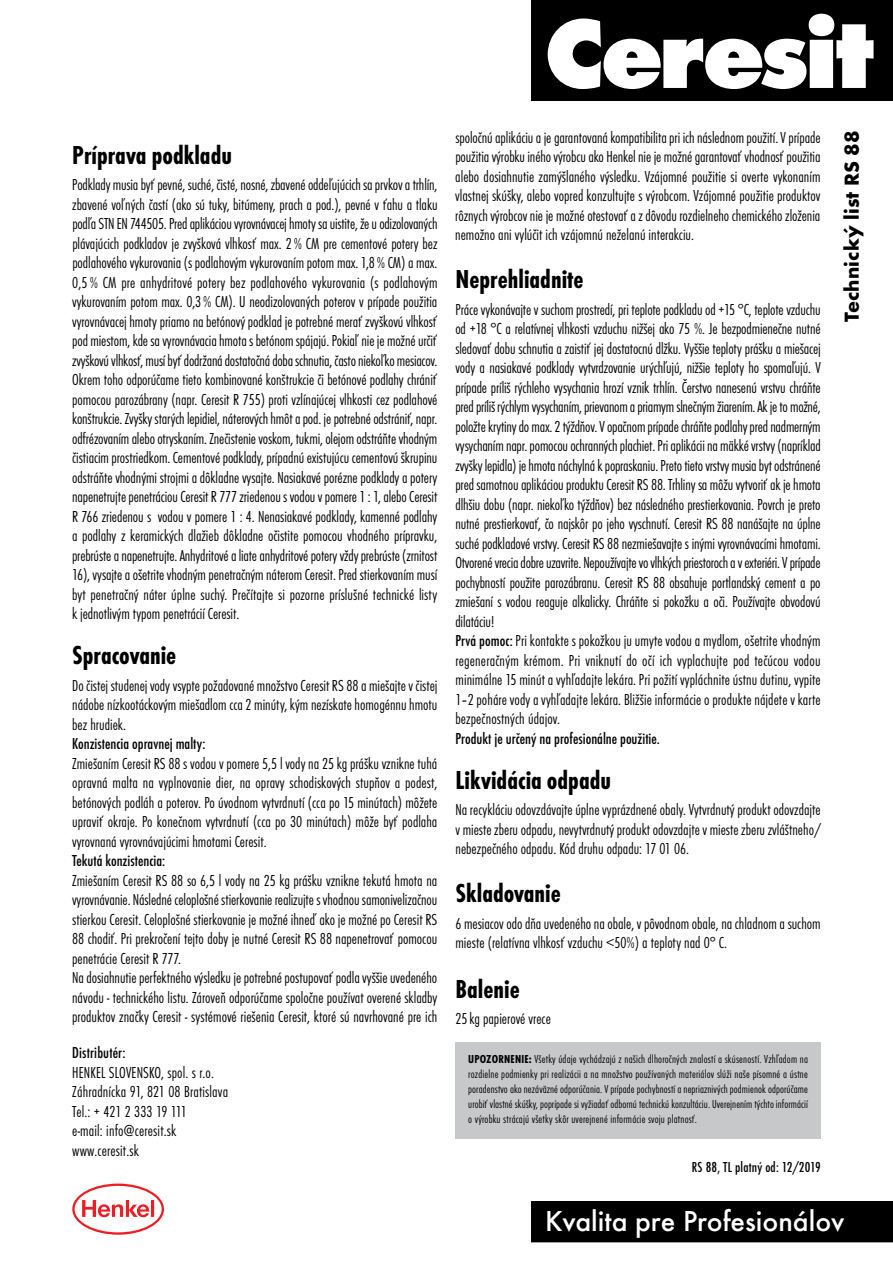
<style>
.page{position:relative;width:893px;height:1263px;background:#fff}
.page>*{position:absolute;margin:0;border:0;box-sizing:border-box;transform-origin:0 0}
.t1{font:500 30px "Futura TOT";color:#fff}
.t2{font:700 condensed 27px "Futura TOT";color:#000}
.t3{font:700 21px "Futura TOT";letter-spacing:.01em;color:#000}
.t4{font:16.5px/19.5px "Futura TOT Ligh Cond";letter-spacing:-.005em;color:#000;text-align:justify}
.t5{font:500 condensed 16.5px "Futura TOT";color:#000}
.t6{font:500 condensed 15px "Futura TOT";letter-spacing:.01em;color:#000}
.t7{font:12px/15px "Futura TOT Ligh Cond";letter-spacing:.015em;color:#000;text-align:justify}
.s1{font-family:"Futura TOT";font-weight:500;font-stretch:condensed}
.s2{font-family:"Futura TOT";font-weight:700;font-stretch:condensed}
</style>
<div class="page">
<div style="left:532px;top:1201px;width:361px;height:41px;background:#000"></div>
<svg style="left:72px;top:1183px;width:92px;height:52px"></svg>
<div style="left:455px;top:1042px;width:366px;height:96px;background:#c7c8ca"></div>
<div style="left:532px;top:0;width:361px;height:99px;background:#000"></div>
<svg style="left:548px;top:14px;width:325px;height:75px"></svg>
<h2 class="t2" style="left:72px;top:139px;width:161px">Príprava podkladu</h2>
<p class="t4" style="left:72px;top:175px;width:367px">Podklady musiabyťpevné, suché, čisté,nosné, zbavenéoddeľujúcichsaprvkovatrhlín, zbavené voľných častí (ako sú tuky, bitúmeny, prach a pod.), pevné v ťahu a tlaku podľaSTNEN744505.Predaplikáciouvyrovnávacejhmotysauistite,žeuodizolovaných plávajúcich podkladov je zvyšková vlhkosť max. 2% CM pre cementové potery bez podlahového vykurovania (s podlahovým vykurovaním potom max. 1,8% CM) a max.<br>0,5 % CM pre anhydritové potery bez podlahového vykurovania (s podlahovým vykurovaním potom max. 0,3% CM). U neodizolovaných poterov v prípade použitia vyrovnávacej hmoty priamo na betónový podklad je potrebné merať zvyškovú vlhkosť pod miestom,kdesavyrovnávaciahmotasbetónom spájajú.Pokiaľnieje možnéurčiť zvyškovúvlhkosť,musíbyťdodržanádostatočnádobaschnutia, častoniekoľkomesiacov.<br>Okrem toho odporúčame tieto kombinované konštrukcie či betónové podlahy chrániť pomocou parozábrany (napr. Ceresit R 755) proti vzlínajúcej vlhkosti cez podlahové konštrukcie. Zvyškystarýchlepidiel,náterovýchhmôtapod. jepotrebnéodstrániť,napr. odfrézovaním alebootryskaním. Znečistenievoskom, tukmi,olejom odstráňtevhodným čistiacim prostriedkom.Cementovépodklady,prípadnúexistujúcucementovúškrupinu odstráňte vhodnými strojmi a dôkladne vysajte. Nasiakavé porézne podklady a potery napenetrujtepenetráciouCeresitR777zriedenous vodouvpomere1:1,aleboCeresit R 766 zriedenou s vodou v pomere 1 : 4. Nenasiakavé podklady, kamenné podlahy a podlahy z keramických dlažieb dôkladne očistite pomocou vhodného prípravku, prebrústeanapenetrujte.Anhydritovéaliateanhydritovépoteryvždyprebrúste(zrnitost 16), vysajte aošetrite vhodným penetračným náterom Ceresit. Pred stierkovaním musí byt penetračný náter úplne suchý. Prečítajte si pozorne príslušné technické listy k jednotlivým typom penetrácií Ceresit.</p>
<h2 class="t2" style="left:72px;top:639px;width:106px">Spracovanie</h2>
<p class="t4" style="left:72px;top:675px;width:367px">Do čistej studenej vody vsypte požadované množstvo Ceresit RS 88 a miešajte v čistej nádobe nízkootáckovým miešadlom cca 2 minúty, kým nezískate homogénnu hmotu bez hrudiek.</p>
<p class="t5" style="left:72px;top:734px;width:135px">Konzistencia opravnej malty:</p>
<p class="t4" style="left:72px;top:753px;width:367px">Zmiešaním Ceresit RS 88 s vodou v pomere 5,5 l vody na 25 kg prášku vznikne tuhá opravná malta na vyplnovanie dier, na opravy schodiskových stupňov a podest, betónových podláh a poterov. Po úvodnom vytvrdnutí (cca po 15 minútach) môžete upraviť okraje. Po konečnom vytvrdnutí (cca po 30 minútach) môže byť podlaha vyrovnaná vyrovnávajúcimi hmotami Ceresit.</p>
<p class="t5" style="left:72px;top:851px;width:95px">Tekutá konzistencia:</p>
<p class="t4" style="left:72px;top:870px;width:367px;text-align:left">Zmiešaním Ceresit RS 88 so 6,5 l vody na 25 kg prášku vznikne tekutá hmota na vyrovnávanie.Následnéceloplošnéstierkovanierealizujtes vhodnousamonivelizačnou stierkou Ceresit. Celoplošné stierkovanie je možné ihneď ako je možné po Ceresit RS 88 chodiť. Pri prekročení tejto doby je nutné Ceresit RS 88 napenetrovať pomocou penetrácie Ceresit R 777.<br>Na dosiahnutieperfektného výsledku je potrebné postupovaťpodla vyššie uvedeného návodu - technického listu. Zároveň odporúčame spoločne používat overené skladby produktov značky Ceresit - systémové riešenia Ceresit, ktoré sú navrhované pre ich</p>
<p class="t5" style="left:72px;top:1043px;width:55px">Distributér:</p>
<p class="t4" style="left:72px;top:1062px;width:157px;text-align:left">HENKEL SLOVENSKO, spol. s r.o.<br>Záhradnícka 91, 821 08 Bratislava<br>Tel.: + 421 2 333 19 111<br>e-mail: info@ceresit.sk www.ceresit.sk</p>
<p class="t4" style="left:455px;top:128px;width:367px">spoločnúaplikáciuajegarantovanákompatibilitapri ichnáslednom použití.Vprípade použitiavýrobkuinéhovýrobcuakoHenkelnieje možnégarantovať vhodnosťpoužitia alebo dosiahnutie zamýšlaného výsledku. Vzájomné použitie si overte vykonaním vlastnej skúšky, alebo vopred konzultujte s výrobcom. Vzájomné použitie produktov rôznych výrobcov nie je možné otestovať a zdôvodu rozdielneho chemického zloženia nemožno ani vylúčit ich vzájomnú neželanú interakciu.</p>
<h2 class="t2" style="left:455px;top:264px;width:130px">Neprehliadnite</h2>
<p class="t4" style="left:455px;top:300px;width:367px;text-align:left">Práce vykonávajte v suchom prostredí, pri teplote podkladu od +15 °C, teplote vzduchu od +18 °C a relatívnej vlhkosti vzduchu nižšej ako 75 %. Je bezpodmienečne nutné sledovať dobu schnutia a zaistiť jej dostatocnú dlžku. Vyššie teploty prášku a miešacej vody a nasiakavé podklady vytvrdzovanie urýchľujú, nižšie teploty ho spomaľujú. V prípade príliš rýchleho vysychania hrozí vznik trhlín. Čerstvo nanesenú vrstvu chráňte predpríliš rýchlymvysychaním,prievanomapriamymslnečnýmžiarením.Akjetomožné, položtekrytinydo max.2týždňov.Vopačnom prípadechráňtepodlahyprednadmerným vysychaním napr.pomocouochrannýchplachiet.Priaplikáciina mäkkévrstvy(napríklad zvyškylepidla) jehmotanáchylnákpopraskaniu.Pretotietovrstvy musiabytodstránené pred samotnou aplikáciou produktu Ceresit RS 88. Trhliny sa môžu vytvoriť ak je hmota dlhšiu dobu (napr. niekoľko týždňov) bez následného prestierkovania. Povrch je preto nutné prestierkovať, čo najskôr po jeho vyschnutí. Ceresit RS 88 nanášajte na úplne suché podkladové vrstvy. Ceresit RS 88 nezmiešavajte s inými vyrovnávacími hmotami.<br>Otvorenévreciadobreuzavrite.Nepoužívajtevovlhkýchpriestorochavexteriéri.Vprípade pochybností použite parozábranu. Ceresit RS 88 obsahuje portlandský cement a po zmiešaní s vodou reaguje alkalicky. Chráňte si pokožku a oči. Používajte obvodovú dilatáciu!<br><span class="s1">Prvá pomoc:</span> Pri kontakte s pokožkou ju umyte vodou a mydlom, ošetrite vhodným regeneračným krémom. Pri vniknutí do očí ich vyplachujte pod tečúcou vodou minimálne 15 minút a vyhľadajte lekára. Pri požití vypláchnite ústnu dutinu, vypite 1–2 poháre vody a vyhľadajte lekára. Bližšie informácie o produkte nájdete v karte bezpečnostných údajov.</p>
<p class="t5" style="left:455px;top:729px;width:206px">Produkt je určený na profesionálne použitie.</p>
<h2 class="t2" style="left:455px;top:764px;width:157px">Likvidácia odpadu</h2>
<p class="t4" style="left:455px;top:800px;width:367px">Na recykláciu odovzdávajte úplne vyprázdnené obaly. Vytvrdnutý produkt odovzdajte v mieste zberu odpadu, nevytvrdnutý produkt odovzdajte v mieste zberu zvláštneho/ nebezpečného odpadu. Kód druhu odpadu: 17 01 06.</p>
<h2 class="t2" style="left:455px;top:878px;width:107px">Skladovanie</h2>
<p class="t4" style="left:455px;top:914px;width:367px">6 mesiacov odo dňa uvedeného na obale, v pôvodnom obale, na chladnom a suchom mieste (relatívna vlhkosť vzduchu &lt;50%) a teploty nad 0° C.</p>
<h2 class="t2" style="left:455px;top:973px;width:66px">Balenie</h2>
<p class="t4" style="left:455px;top:1009px;width:97px">25kg papierové vrece</p>
<p class="t7" style="left:468px;top:1052px;width:341px"><span class="s2">UPOZORNENIE:</span> Všetky údaje vychádzajú z našich dlhoročných znalostí a skúseností. Vzhľadom na rozdielne podmienky pri realizácii a na množstvo používaných materiálov slúži naše písomné a ústne poradenstvo ako nezáväzné odporúčania. V prípade pochybností a nepriaznivých podmienok odporúčame urobiť vlastné skúšky, poprípade si vyžiadať odbornú technickú konzultáciu. Uverejnením týchto informácií o výrobku strácajú všetky skôr uverejnené informácie svoju platnosť.</p>
<p class="t6" style="left:692px;top:1158px;width:130px">RS 88, TL platný od: 12/2019</p>
<p class="t3" style="left:839px;top:322px;width:193px;rotate:-90deg">Technický list RS 88</p>
<h1 class="t1" style="left:545px;top:1204px;width:301px">Kvalita pre Profesionálov</h1>
</div>
